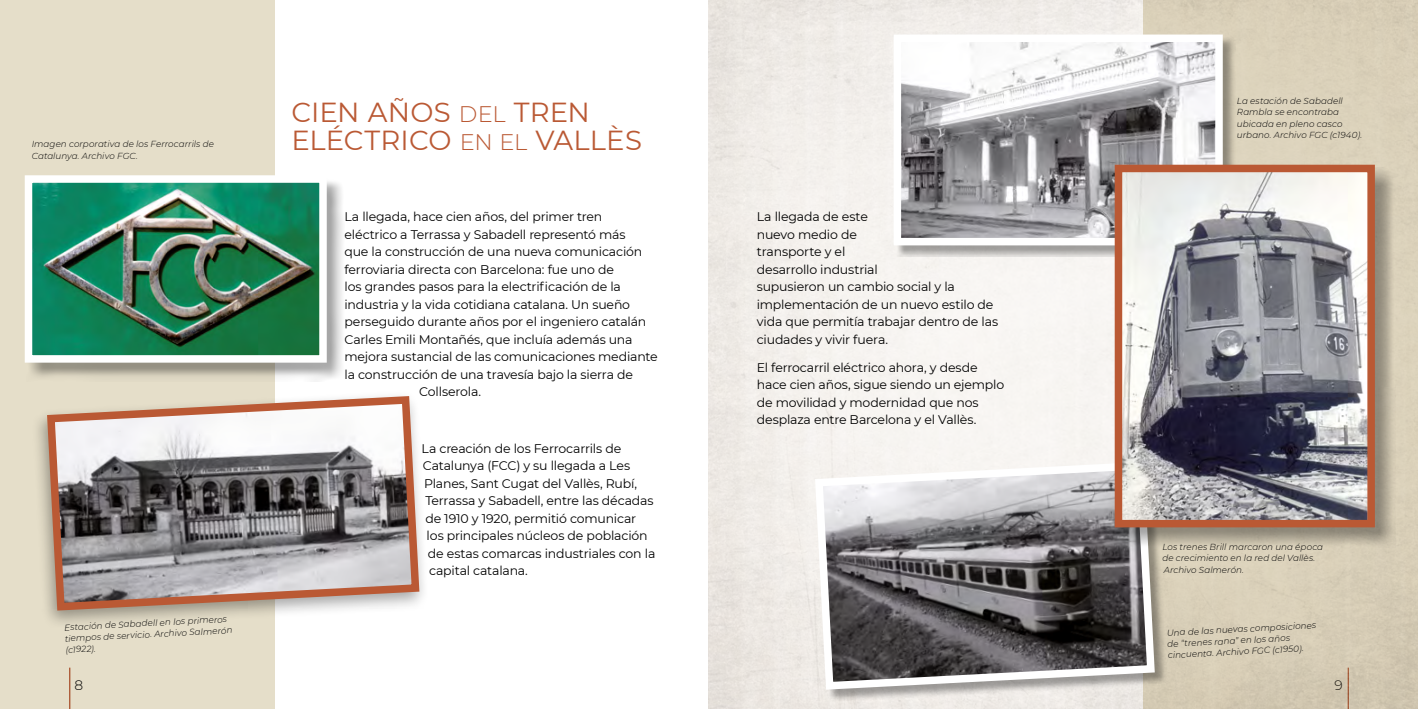
<style>
.page{position:relative;width:1418px;height:709px;background:#fff}
.page>*{position:absolute;margin:0;border:0;box-sizing:border-box;transform-origin:0 0}
.t1{font:27.5px/27.5px "Montserrat";letter-spacing:.005em;color:#ba5934}
.t2{font:300 13.75px "Montserrat";color:#000}
.t3{font:12.5px/17.5px "Montserrat";letter-spacing:-.015em;color:#000}
.t4{font:italic 300 8.75px/11.2px "Montserrat";letter-spacing:.005em;color:#000}
.s1{font-weight:300;font-size:22.5px}
</style>
<div class="page">
<div style="left:0;top:0;width:275px;height:709px;background:#e5dec9"></div>
<div style="left:1143px;top:0;width:274px;height:709px;background:#d9d0b9"></div>
<div style="left:31px;top:390px;width:399px;height:240px;background:#000;opacity:.35"></div>
<svg style="left:43px;top:392px;width:380px;height:222px"></svg>
<div style="left:895px;top:36px;width:340px;height:223px;background:#000;opacity:.35"></div>
<img style="left:902px;top:44px;width:311px;height:192px">
<div style="left:893px;top:35px;width:329px;height:210px;border:8px solid #fff"></div>
<div style="left:817px;top:463px;width:350px;height:239px;background:#000;opacity:.35"></div>
<svg style="left:811px;top:458px;width:347px;height:235px;background:#8c8a8b"></svg>
<div style="left:27px;top:177px;width:318px;height:204px;background:#000;opacity:.35"></div>
<img style="left:34px;top:184px;width:284px;height:169px">
<div style="left:25px;top:175px;width:302px;height:187px;border:8px solid #fff"></div>
<div style="left:1116px;top:167px;width:279px;height:381px;background:#000;opacity:.35"></div>
<img style="left:1123px;top:174px;width:242px;height:344px">
<div style="left:1114px;top:165px;width:260px;height:362px;border:8px solid #ba5934"></div>
<p class="t4" style="left:32px;top:138px;width:184px">Imagen corporativa de los Ferrocarrils de<br>Catalunya. Archivo FGC.</p>
<p class="t4" style="left:64px;top:621px;width:169px;rotate:-3deg">Estación de Sabadell en los primeros tiempos de servicio. Archivo Salmerón (c1922).</p>
<h1 class="t1" style="left:291px;top:98px;width:352px">CIEN AÑOS <span class="s1">DEL</span> TREN<br>ELÉCTRICO <span class="s1">EN EL</span> VALLÈS</h1>
<p class="t3" style="left:344px;top:208px;width:259px">La llegada, hace cien años, del primer tren</p>
<p class="t3" style="left:344px;top:225px;width:282px">eléctrico a Terrassa y Sabadell representó más</p>
<p class="t3" style="left:344px;top:243px;width:299px">que la construcción de una nueva comunicación</p>
<p class="t3" style="left:344px;top:260px;width:271px">ferroviaria directa con Barcelona: fue uno de</p>
<p class="t3" style="left:344px;top:278px;width:278px">los grandes pasos para la electrificación de la</p>
<p class="t3" style="left:344px;top:295px;width:287px">industria y la vida cotidiana catalana. Un sueño</p>
<p class="t3" style="left:344px;top:313px;width:303px">perseguido durante años por el ingeniero catalán</p>
<p class="t3" style="left:344px;top:330px;width:289px">Carles Emili Montañés, que incluía además una</p>
<p class="t3" style="left:344px;top:348px;width:315px">mejora sustancial de las comunicaciones mediante</p>
<p class="t3" style="left:344px;top:365px;width:290px">la construcción de una travesía bajo la sierra de</p>
<p class="t3" style="left:419px;top:383px;width:63px">Collserola.</p>
<p class="t3" style="left:421px;top:439px;width:201px">La creación de los Ferrocarrils de</p>
<p class="t3" style="left:423px;top:456px;width:209px">Catalunya (FCC) y su llegada a Les</p>
<p class="t3" style="left:424px;top:474px;width:214px">Planes, Sant Cugat del Vallès, Rubí,</p>
<p class="t3" style="left:425px;top:491px;width:230px">Terrassa y Sabadell, entre las décadas</p>
<p class="t3" style="left:425px;top:509px;width:212px">de 1910 y 1920, permitió comunicar</p>
<p class="t3" style="left:426px;top:526px;width:222px">los principales núcleos de población</p>
<p class="t3" style="left:428px;top:544px;width:229px">de estas comarcas industriales con la</p>
<p class="t3" style="left:429px;top:561px;width:100px">capital catalana.</p>
<p class="t3" style="left:756px;top:208px;width:243px">La llegada de este<br>nuevo medio de<br>transporte y el<br>desarrollo industrial<br>supusieron un cambio social y la implementación de un nuevo estilo de vida que permitía trabajar dentro de las ciudades y vivir fuera.</p>
<p class="t3" style="left:756px;top:358px;width:249px">El ferrocarril eléctrico ahora, y desde hace cien años, sigue siendo un ejemplo de movilidad y modernidad que nos desplaza entre Barcelona y el Vallès.</p>
<p class="t4" style="left:1236px;top:95px;width:127px">La estación de Sabadell<br>Rambla se encontraba ubicada en pleno casco urbano. Archivo FGC (c1940).</p>
<p class="t4" style="left:1162px;top:541px;width:162px">Los trenes Brill marcaron una época de crecimiento en la red del Vallès.<br>Archivo Salmerón.</p>
<p class="t4" style="left:1166px;top:627px;width:151px;rotate:-3deg">Una de las nuevas composiciones de "trenes rana” en los años cincuenta. Archivo FGC (c1950).</p>
<p class="t2" style="left:74px;top:675px;width:10px">8</p>
<p class="t2" style="left:1334px;top:675px;width:10px">9</p>
</div>
